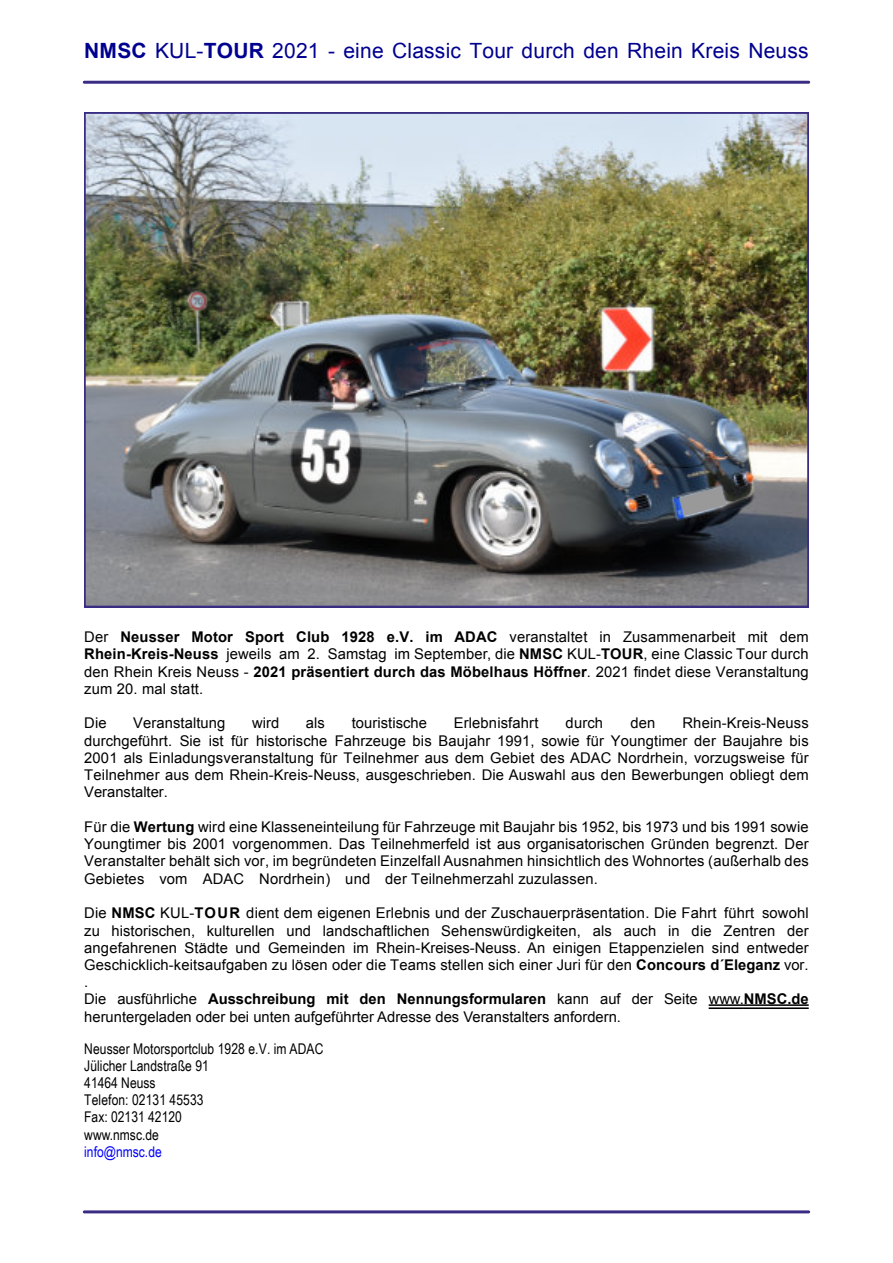
<style>
.page{position:relative;width:893px;height:1263px;background:#fff}
.page>*{position:absolute;margin:0;border:0;box-sizing:border-box;transform-origin:0 0}
.t1{font:21px "Arial";letter-spacing:.01em;color:#000090}
.t2{font:14.7px/17.2px "Arial";letter-spacing:.01em;color:#000;text-align:justify}
.t3{font:14.7px/17.2px "Arial Narrow";letter-spacing:.005em;color:#000}
.t4{font:14.7px "Arial Narrow";color:#00f}
.s1{font-weight:700}
</style>
<div class="page">
<img style="left:84px;top:112px;width:725px;height:495px">
<hr style="left:709px;top:1004px;width:35px;height:2px;background:#000">
<hr style="left:709px;top:1007px;width:35px;height:2px;background:#000">
<hr style="left:744px;top:1004px;width:65px;height:2px;background:#000">
<hr style="left:744px;top:1007px;width:65px;height:2px;background:#000">
<hr style="left:84px;top:81px;width:725px;height:3px;background:#392c83">
<hr style="left:84px;top:1210px;width:725px;height:3px;background:#392c83">
<svg style="left:679px;top:487px;width:47px;height:29px"></svg>
<h1 class="t1" style="left:84px;top:42px;width:726px"><span class="s1">NMSC</span> KUL-<span class="s1">TOUR</span> 2021 - eine Classic Tour durch den Rhein Kreis Neuss</h1>
<p class="t2" style="left:84px;top:630px;width:726px">Der <span class="s1">Neusser Motor Sport Club 1928 e.V. im ADAC</span> veranstaltet in Zusammenarbeit mit dem <span class="s1">Rhein-Kreis-Neuss</span> jeweils am 2. Samstag im September, die <span class="s1">NMSC</span> KUL-<span class="s1">TOUR</span>, eine Classic Tour durch den Rhein Kreis Neuss - <span class="s1">2021 präsentiert durch das Möbelhaus Höffner</span>. 2021 findet diese Veranstaltung zum 20. mal statt.</p>
<p class="t2" style="left:84px;top:716px;width:24px">Die</p>
<p class="t2" style="left:133px;top:716px;width:94px">Veranstaltung</p>
<p class="t2" style="left:252px;top:716px;width:29px">wird</p>
<p class="t2" style="left:306px;top:716px;width:21px">als</p>
<p class="t2" style="left:352px;top:716px;width:77px">touristische</p>
<p class="t2" style="left:454px;top:716px;width:86px">Erlebnisfahrt</p>
<p class="t2" style="left:566px;top:716px;width:39px">durch</p>
<p class="t2" style="left:630px;top:716px;width:26px">den</p>
<p class="t2" style="left:84px;top:716px;width:726px;text-indent:598px">Rhein-Kreis-Neuss durchgeführt. Sie ist für historische Fahrzeuge bis Baujahr 1991, sowie für Youngtimer der Baujahre bis 2001 als Einladungsveranstaltung für Teilnehmer aus dem Gebiet des ADAC Nordrhein, vorzugsweise für Teilnehmer aus dem Rhein-Kreis-Neuss, ausgeschrieben. Die Auswahl aus den Bewerbungen obliegt dem Veranstalter.</p>
<p class="t2" style="left:84px;top:819px;width:726px">Für die <span class="s1">Wertung</span> wird eine Klasseneinteilung für Fahrzeuge mit Baujahr bis 1952, bis 1973 und bis 1991 sowie Youngtimer bis 2001 vorgenommen. Das Teilnehmerfeld ist aus organisatorischen Gründen begrenzt. Der Veranstalter behält sich vor, im begründeten Einzelfall Ausnahmen hinsichtlich des Wohnortes (außerhalb des Gebietes vom ADAC Nordrhein) und der Teilnehmerzahl zuzulassen.</p>
<p class="t2" style="left:84px;top:906px;width:726px;text-align:left">Die <span class="s1">NMSC</span> KUL-<span class="s1">TOUR</span> dient dem eigenen Erlebnis und der Zuschauerpräsentation. Die Fahrt führt sowohl zu historischen, kulturellen und landschaftlichen Sehenswürdigkeiten, als auch in die Zentren der angefahrenen Städte und Gemeinden im Rhein-Kreises-Neuss. An einigen Etappenzielen sind entweder Geschicklich-keitsaufgaben zu lösen oder die Teams stellen sich einer Juri für den <span class="s1">Concours d´Eleganz</span> vor. .<br>Die ausführliche <span class="s1">Ausschreibung mit den Nennungsformularen</span> kann auf der Seite www.<span class="s1">NMSC.de </span>heruntergeladen oder bei unten aufgeführter Adresse des Veranstalters anfordern.</p>
<p class="t3" style="left:84px;top:1041px;width:241px">Neusser Motorsportclub 1928 e.V. im ADAC<br>Jülicher Landstraße 91<br>41464 Neuss<br>Telefon: 02131 45533<br>Fax: 02131 42120<br>www.nmsc.de</p>
<p class="t4" style="left:84px;top:1146px;width:79px">info@nmsc.de</p>
</div>
